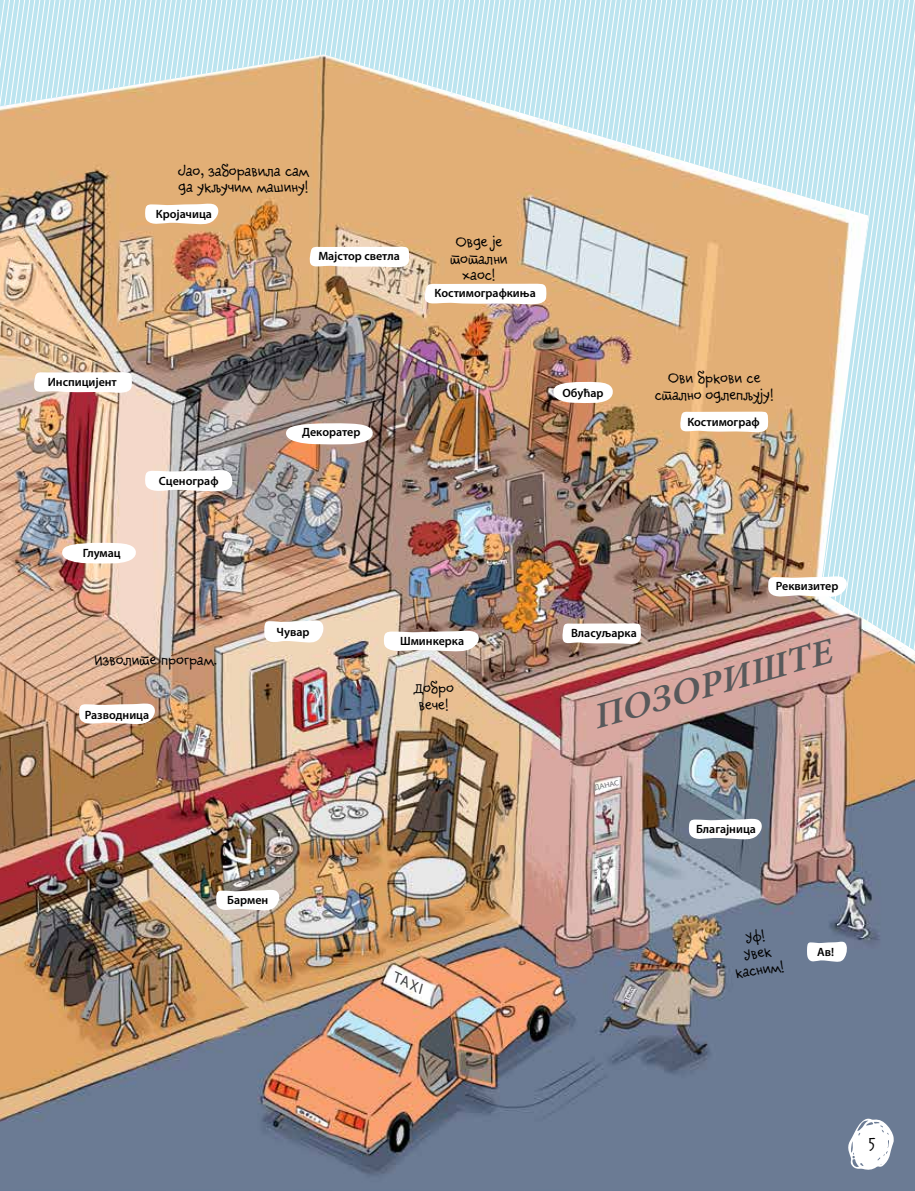
<style>
.page{position:relative;width:915px;height:1191px;background:#fff}
.page>*{position:absolute;margin:0;border:0;box-sizing:border-box;transform-origin:0 0}
.t1{font:italic 600 36px "Minion Pro";color:#58595b;scale:1.06 1}
.t2{font:18px "Dule Pavlic";color:#000}
.t3{font:16.5px/16.5px "Dule Pavlic";color:#000;text-align:center}
.t4{font:italic 15px "Myriad Pro";color:#414042}
.t5{font:600 12px "Myriad Pro";color:#000}
.t6{font:7.5px "Myriad Pro";color:#6d6e71;scale:1.08 1}
.t7{font:italic 6.75px "Myriad Pro";color:#414042}
</style>
<div class="page">
<img style="left:0;top:669px;width:914px;height:522px">
<img style="left:0;top:651px;width:914px;height:18px">
<img style="left:628px;top:0;width:27px;height:651px">
<img style="left:655px;top:0;width:15px;height:651px">
<img style="left:670px;top:0;width:5px;height:651px">
<img style="left:0;top:0;width:21px;height:651px">
<img style="left:21px;top:0;width:15px;height:651px">
<img style="left:618px;top:0;width:10px;height:651px">
<img style="left:608px;top:0;width:10px;height:651px">
<img style="left:41px;top:0;width:20px;height:651px">
<img style="left:61px;top:0;width:19px;height:651px">
<img style="left:80px;top:0;width:20px;height:651px">
<img style="left:100px;top:0;width:89px;height:651px">
<img style="left:189px;top:0;width:169px;height:651px">
<img style="left:358px;top:0;width:250px;height:651px">
<svg style="left:145px;top:203px;width:75px;height:23px"></svg>
<svg style="left:309px;top:246px;width:101px;height:23px"></svg>
<svg style="left:423px;top:283px;width:125px;height:23px"></svg>
<svg style="left:561px;top:623px;width:80px;height:23px"></svg>
<svg style="left:145px;top:469px;width:88px;height:24px"></svg>
<svg style="left:383px;top:630px;width:98px;height:23px"></svg>
<svg style="left:688px;top:818px;width:75px;height:23px"></svg>
<svg style="left:264px;top:620px;width:61px;height:25px"></svg>
<svg style="left:61px;top:542px;width:76px;height:23px"></svg>
<svg style="left:284px;top:423px;width:89px;height:23px"></svg>
<svg style="left:552px;top:382px;width:61px;height:22px"></svg>
<svg style="left:33px;top:372px;width:100px;height:23px"></svg>
<img style="left:679px;top:0;width:235px;height:651px">
<svg style="left:806px;top:941px;width:41px;height:23px"></svg>
<svg style="left:847px;top:1118px;width:46px;height:52px"></svg>
<svg style="left:79px;top:703px;width:78px;height:23px"></svg>
<svg style="left:216px;top:889px;width:65px;height:23px"></svg>
<h3 class="t3" style="left:178px;top:162px;width:133px;text-align:left">Јао, заборавила сам да укључим машину!</h3>
<p class="t5" style="left:156px;top:206px;width:58px">Кројачица</p>
<p class="t5" style="left:318px;top:249px;width:83px">Мајстор светла</p>
<h3 class="t3" style="left:450px;top:234px;width:59px">Овде је тотални хаос!</h3>
<p class="t5" style="left:434px;top:285px;width:103px">Костимографкиња</p>
<p class="t5" style="left:48px;top:374px;width:70px">Инспицијент</p>
<p class="t5" style="left:83px;top:545px;width:39px">Глумац</p>
<p class="t5" style="left:159px;top:473px;width:61px">Сценограф</p>
<h3 class="t3" style="left:94px;top:652px;width:124px">Изволите програм.</h3>
<p class="t5" style="left:85px;top:707px;width:66px">Разводница</p>
<p class="t5" style="left:302px;top:425px;width:60px">Декоратер</p>
<p class="t5" style="left:276px;top:624px;width:34px">Чувар</p>
<p class="t5" style="left:400px;top:633px;width:66px">Шминкерка</p>
<h3 class="t3" style="left:413px;top:680px;width:42px">Добро вече!</h3>
<p class="t5" style="left:227px;top:892px;width:43px">Бармен</p>
<p class="t4" style="left:399px;top:968px;width:33px;rotate:26deg">TAXI</p>
<p class="t5" style="left:562px;top:386px;width:43px">Обућар</p>
<h3 class="t3" style="left:654px;top:370px;width:120px">Ови бркови се стално одлепљују!</h3>
<p class="t5" style="left:687px;top:414px;width:74px">Костимограф</p>
<p class="t5" style="left:775px;top:578px;width:64px">Реквизитер</p>
<p class="t5" style="left:571px;top:625px;width:67px">Власуљарка</p>
<h1 class="t1" style="left:586px;top:694px;width:234px;rotate:-16deg">ПОЗОРИШТЕ</h1>
<p class="t6" style="left:593px;top:783px;width:25px;rotate:-13deg">ДАНАС</p>
<p class="t7" style="left:622px;top:997px;width:17px;rotate:-63deg">Текст</p>
<p class="t5" style="left:695px;top:821px;width:61px">Благајница</p>
<h3 class="t3" style="left:729px;top:932px;width:51px;rotate:-8deg">Уф!<br>Увек касним!</h3>
<p class="t5" style="left:817px;top:944px;width:18px">Ав!</p>
<h2 class="t2" style="left:868px;top:1132px;width:9px">5</h2>
</div>
